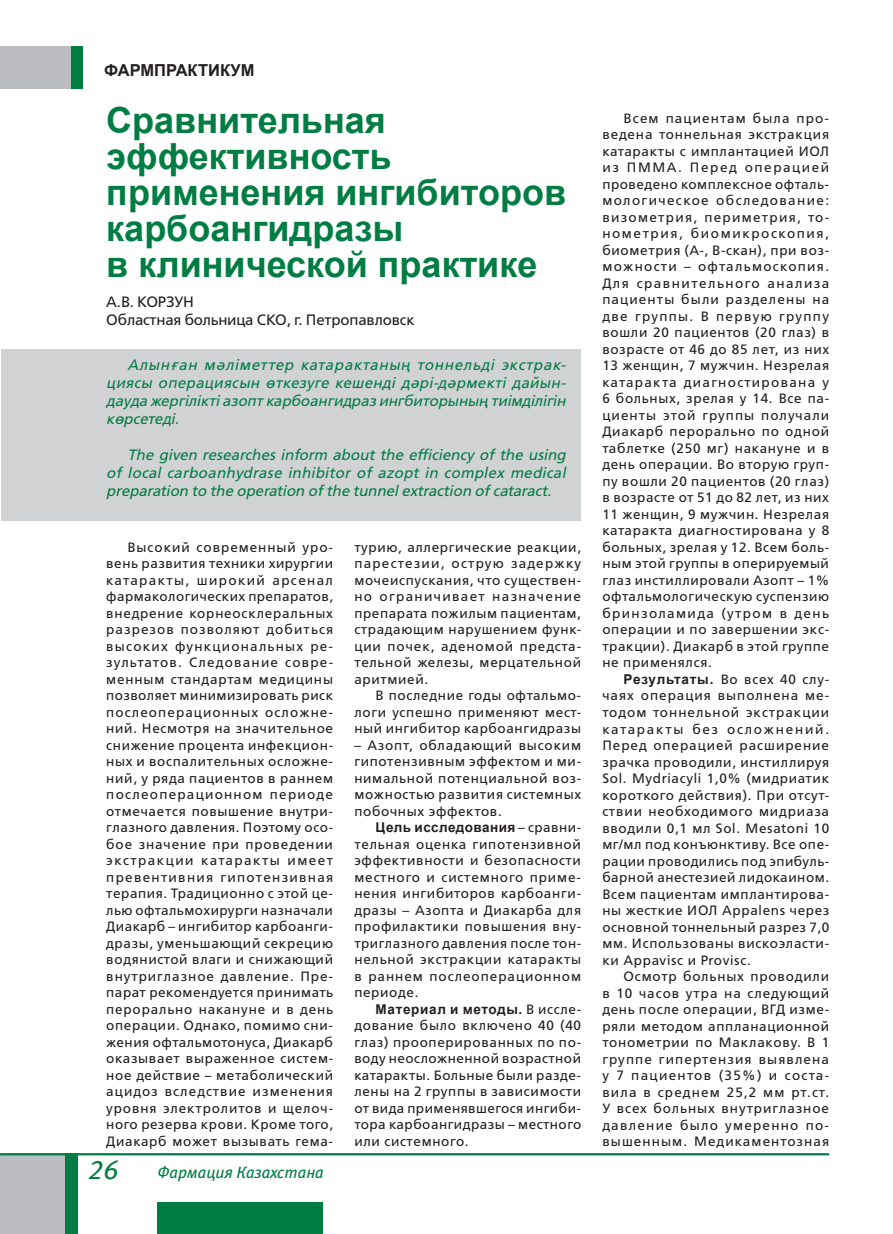
<style>
.page{position:relative;width:893px;height:1234px;background:#fff}
.page>*{position:absolute;margin:0;border:0;box-sizing:border-box;transform-origin:0 0}
.t1{font:700 36px/36px "Arial";color:#007d43}
.t2{font:italic 27px "Meta Book LFC";color:#007d43}
.t3{font:italic 16.5px "Meta Book LFC";color:#007d43}
.t4{font:700 16.5px "Arial";color:#231f20}
.t5{font:italic 500 15px/18px "DS Free Set";color:#007d43;text-align:justify}
.t6{font:500 15px/18px "DS Free Set";letter-spacing:-.01em;color:#231f20}
.t7{font:500 13.5px/16.5px "DS Free Set";letter-spacing:.05em;color:#231f20;text-align:justify}
.t8{font:700 13.5px "Arial";letter-spacing:.03em;color:#231f20}
.s1{font-family:"DS Free Set";font-weight:500}
.s2{font-family:"Arial";font-weight:700}
</style>
<div class="page">
<div style="left:158px;top:1201px;width:165px;height:32px;background:#007d43"></div>
<div style="left:45px;top:1153px;width:33px;height:80px;background:#007d43"></div>
<div style="left:0;top:1153px;width:65px;height:80px;background:#bcbdc0"></div>
<hr style="left:0;top:1152px;width:829px;height:3px;background:#007d43">
<div style="left:70px;top:46px;width:13px;height:42px;background:#007d43"></div>
<div style="left:0;top:46px;width:70px;height:42px;background:#bcbdc0"></div>
<div style="left:2px;top:348px;width:579px;height:172px;background:#d1d2d4"></div>
<p class="t4" style="left:104px;top:59px;width:152px">Фармпрактикум</p>
<h1 class="t1" style="left:106px;top:103px;width:461px">Сравнительная эффективность применения ингибиторов карбоангидразы<br>в клинической практике</h1>
<p class="t6" style="left:106px;top:293px;width:310px">А.В. Ко рзун<br>Областная больница СКО, г. Петропавловск</p>
<p class="t5" style="left:106px;top:356px;width:461px;text-indent:21px">Алынған мәліметтер катарактаның тоннельді экстрак&shy;циясы операциясын өткезуге кешенді дәрі-дәрмекті дайын&shy;дауда жергілікті азопт карбоангидраз ингбиторының тиімділігін көрсетеді.</p>
<p class="t5" style="left:106px;top:446px;width:461px;text-indent:21px">The given researches inform about the efficiency of the using of local carboanhydrase inhibitor of azopt in complex medical preparation to the operation of the tunnel extraction of cataract.</p>
<p class="t7" style="left:106px;top:539px;width:228px;text-indent:21px">Высокий современный уро&shy;вень развития техники хирургии катаракты, широкий арсенал фармакологических препаратов, внедрение корнеосклеральных разрезов позволяют добиться высоких функциональных ре&shy;зультатов. Следование совре&shy;менным стандартам медицины позволяет минимизировать риск послеоперационных осложне&shy;ний. Несмотря на значительное снижение процента инфекцион&shy;ных и воспалительных осложне&shy;ний, у ряда пациентов в раннем послеоперационном периоде отмечается повышение внутри&shy;глазного давления. Поэтому осо&shy;бое значение при проведении экстракции катаракты имеет превентивния гипотензивная терапия. Традиционно с этой це&shy;лью офтальмохирурги назначали Диакарб – ингибитор карбоанги&shy;дразы, уменьшающий секрецию водянистой влаги и снижающий внутриглазное давление. Пре&shy;парат рекомендуется принимать перорально накануне и в день операции. Однако, помимо сни&shy;жения офтальмотонуса, Диакарб оказывает выраженное систем&shy;ное действие – метаболический ацидоз вследствие изменения уровня электролитов и щелоч&shy;ного резерва крови. Кроме того, Диакарб может вызывать гема-</p>
<p class="t7" style="left:354px;top:539px;width:228px">турию, аллергические реакции, парестезии, острую задержку мочеиспускания, что существен&shy;но ограничивает назначение препарата пожилым пациентам, страдающим нарушением функ&shy;ции почек, аденомой предста&shy;тельной железы, мерцательной аритмией.</p>
<p class="t7" style="left:354px;top:687px;width:228px;text-indent:21px">В последние годы офтальмо&shy;логи успешно применяют мест&shy;ный ингибитор карбоангидразы</p>
<p class="t7" style="left:354px;top:737px;width:228px">– Азопт, обладающий высоким гипотензивным эффектом и ми&shy;нимальной потенциальной воз&shy;можностью развития системных побочных эффектов.</p>
<p class="t8" style="left:376px;top:818px;width:207px">Цель исследования <span class="s1">– сравни-</span></p>
<p class="t7" style="left:354px;top:836px;width:228px">тельная оценка гипотензивной эффективности и безопасности местного и системного приме&shy;нения ингибиторов карбоанги&shy;дразы – Азопта и Диакарба для профилактики повышения вну&shy;триглазного давления после тон&shy;нельной экстракции катаракты в раннем послеоперационном периоде.</p>
<p class="t8" style="left:376px;top:999px;width:207px">Материал и методы. <span class="s1">В иссле-</span></p>
<p class="t7" style="left:354px;top:1017px;width:228px">дование было включено 40 (40 глаз) прооперированных по по&shy;воду неосложненной возрастной катаракты. Больные были разде&shy;лены на 2 группы в зависимости от вида применявшегося ингиби&shy;тора карбоангидразы – местного или системного.</p>
<h2 class="t2" style="left:88px;top:1153px;width:32px">26</h2>
<p class="t3" style="left:158px;top:1162px;width:168px">Фармация Казахстана</p>
<p class="t7" style="left:602px;top:110px;width:228px;text-indent:21px">Всем пациентам была про&shy;ведена тоннельная экстракция катаракты с имплантацией ИОЛ из ПММА. Перед операцией проведено комплексное офталь&shy;мологическое обследование: визометрия, периметрия, то&shy;нометрия, биомикроскопия, биометрия (А-, В-скан), при воз&shy;можности – офтальмоскопия.<br>Для сравнительного анализа пациенты были разделены на две группы. В первую группу вошли 20 пациентов (20 глаз) в возрасте от 46 до 85 лет, из них 13 женщин, 7 мужчин. Незрелая катаракта диагностирована у 6 больных, зрелая у 14. Все па&shy;циенты этой группы получали Диакарб перорально по одной таблетке (250 мг) накануне и в день операции. Во вторую груп&shy;пу вошли 20 пациентов (20 глаз) в возрасте от 51 до 82 лет, из них 11 женщин, 9 мужчин. Незрелая катаракта диагностирована у 8 больных, зрелая у 12. Всем боль&shy;ным этой группы в оперируемый глаз инстиллировали Азопт – 1% офтальмологическую суспензию бринзоламида (утром в день операции и по завершении экс&shy;тракции). Диакарб в этой группе не применялся.</p>
<p class="t7" style="left:602px;top:671px;width:228px;text-indent:21px"><span class="s2">Результаты.</span> Во всех 40 слу&shy;чаях операция выполнена ме&shy;тодом тоннельной экстракции катаракты без осложнений.<br>Перед операцией расширение зрачка проводили, инстиллируя Sol. Mydriacyli 1,0% (мидриатик короткого действия). При отсут&shy;ствии необходимого мидриаза вводили 0,1 мл Sol. Mesatoni 10 мг/мл под конъюнктиву. Все опе&shy;рации проводились под эпибуль&shy;барной анестезией лидокаином.<br>Всем пациентам имплантирова&shy;ны жесткие ИОЛ Appalens через основной тоннельный разрез 7,0 мм. Использованы вискоэласти&shy;ки Appavisc и Provisc.</p>
<p class="t7" style="left:602px;top:968px;width:228px;text-indent:21px">Осмотр больных проводили в 10 часов утра на следующий день после операции, ВГД изме&shy;ряли методом аппланационной тонометрии по Маклакову. В 1 группе гипертензия выявлена у 7 пациентов (35%) и соста&shy;вила в среднем 25,2 мм рт.ст.<br>У всех больных внутриглазное давление было умеренно по&shy;вышенным. Медикаментозная</p>
</div>
